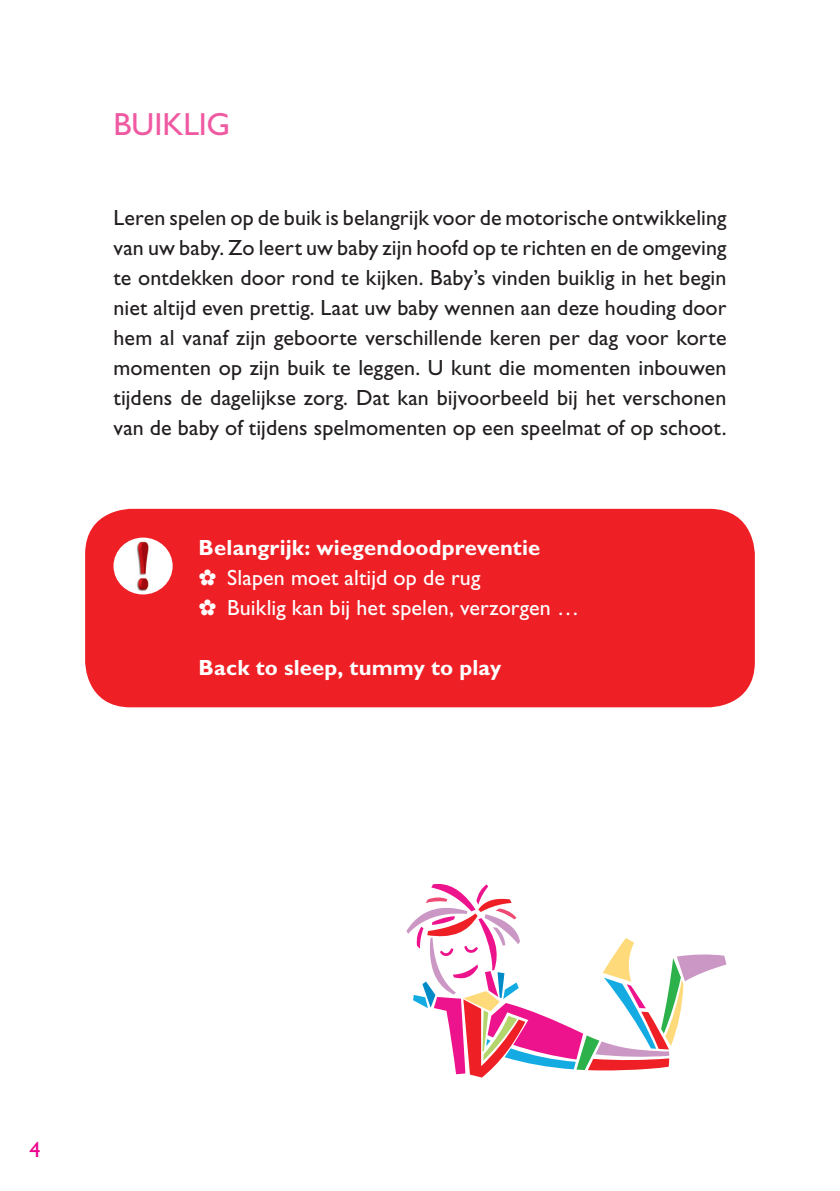
<style>
.page{position:relative;width:840px;height:1191px;background:#fff}
.page>*{position:absolute;margin:0;border:0;box-sizing:border-box;transform-origin:0 0}
.t1{font:32px "Gill Sans Std";letter-spacing:-.005em;color:#ef59a1}
.t2{font:22px/30px "Gill Sans Std";letter-spacing:.005em;color:#231f20;text-align:justify}
.t3{font:22px "Gill Sans Std";letter-spacing:.005em;color:#fff}
.t4{font:700 22px "Gill Sans Std";letter-spacing:.005em;color:#fff}
.t5{font:22px "Gill Sans Std";color:#ed028c}
</style>
<div class="page">
<div style="left:85px;top:509px;width:669px;height:198px;background:#ee2026;border-radius:45px"></div>
<img style="left:113px;top:537px;width:59px;height:57px">
<svg style="left:406px;top:884px;width:320px;height:193px"></svg>
<p class="t1" style="left:113px;top:106px;width:118px">BUIKLIG</p>
<p class="t2" style="left:113px;top:203px;width:614px">Leren spelen op de buik is belangrijk voor de motorische ontwikkeling van uw baby. Zo leert uw baby zijn hoofd op te richten en de omgeving te ontdekken door rond te kijken. Baby’s vinden buiklig in het begin niet altijd even prettig. Laat uw baby wennen aan deze houding door hem al vanaf zijn geboorte verschillende keren per dag voor korte momenten op zijn buik te leggen. U kunt die momenten inbouwen tijdens de dagelijkse zorg. Dat kan bijvoorbeeld bij het verschonen van de baby of tijdens spelmomenten op een speelmat of op schoot.</p>
<p class="t4" style="left:198px;top:535px;width:343px">Belangrijk: wiegendoodpreventie</p>
<p class="t3" style="left:198px;top:565px;width:283px">✿ Slapen moet altijd op de rug</p>
<p class="t3" style="left:198px;top:595px;width:382px">✿ Buiklig kan bij het spelen, verzorgen …</p>
<p class="t4" style="left:198px;top:655px;width:304px">Back to sleep, tummy to play</p>
<p class="t5" style="left:29px;top:1136px;width:13px">4</p>
</div>
